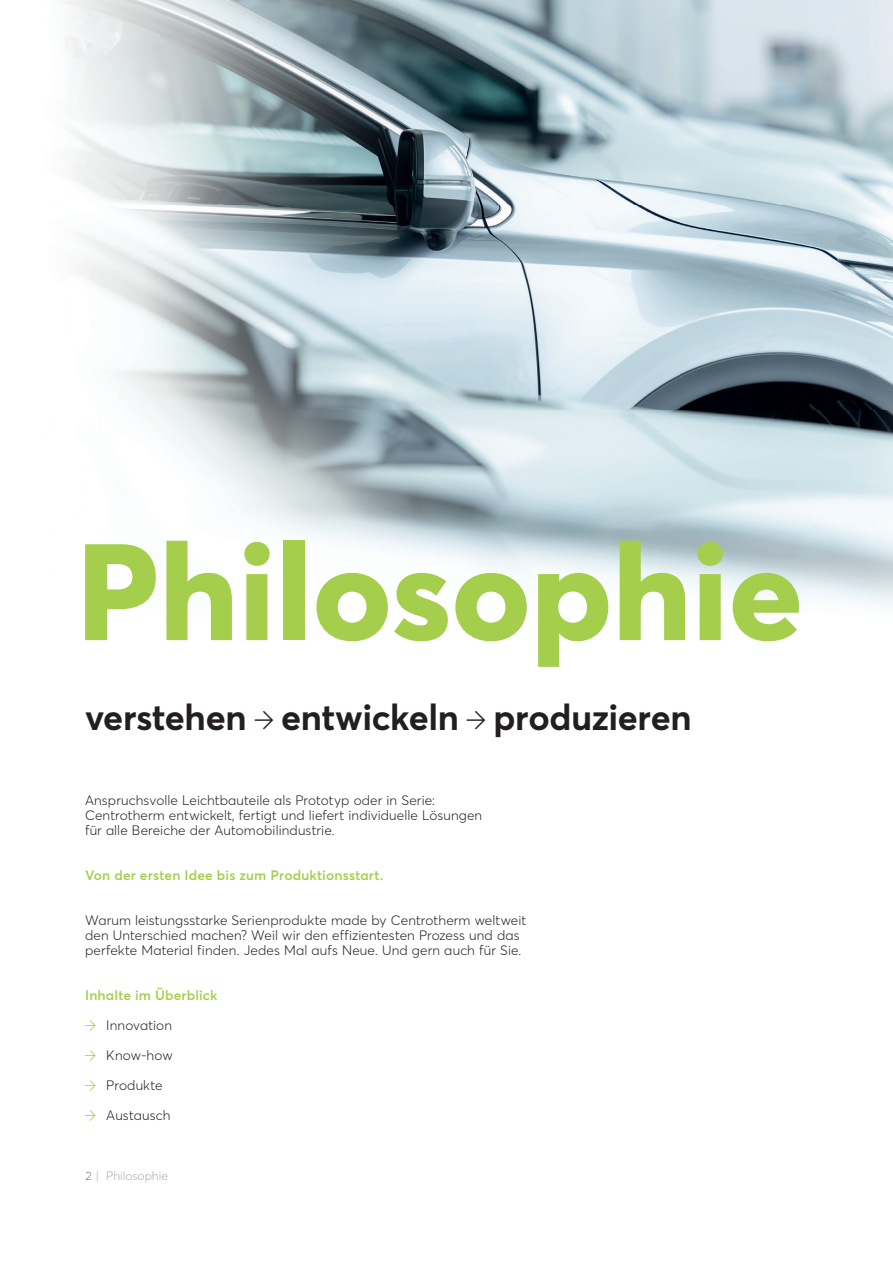
<style>
.page{position:relative;width:893px;height:1263px;background:#fff}
.page>*{position:absolute;margin:0;border:0;box-sizing:border-box;transform-origin:0 0}
.t1{font:800 135px "Averta PE";color:#a4ce4c}
.t2{font:700 36px "Averta PE";letter-spacing:-.01em;color:#231f20}
.t3{font:300 13.5px/15px "Averta PE";letter-spacing:.01em;color:#231f20}
.t4{font:600 13.5px "Averta PE";letter-spacing:.01em;color:#a4ce4c}
.t5{font:300 12px "Averta PE";color:#aaabaf}
.s1{color:#76787b}
</style>
<div class="page">
<img style="left:64px;top:0;width:829px;height:606px">
<h1 class="t1" style="left:77px;top:497px;width:728px">Philosophie</h1>
<h2 class="t2" style="left:85px;top:692px;width:608px">verstehen entwickeln produzieren</h2>
<p class="t3" style="left:85px;top:792px;width:399px">Anspruchsvolle Leichtbauteile als Prototyp oder in Serie:<br>Centrotherm entwickelt, fertigt und liefert individuelle Lösungen für alle Bereiche der Automobilindustrie.</p>
<p class="t4" style="left:85px;top:866px;width:300px">Von der ersten Idee bis zum Produktionsstart.</p>
<p class="t3" style="left:85px;top:912px;width:443px">Warum leistungsstarke Serienprodukte made by Centrotherm weltweit den Unterschied machen? Weil wir den effizientesten Prozess und das perfekte Material finden. Jedes Mal aufs Neue. Und gern auch für Sie.</p>
<p class="t4" style="left:85px;top:986px;width:134px">Inhalte im Überblick</p>
<p class="t3" style="left:106px;top:1017px;width:67px">Innovation</p>
<p class="t3" style="left:106px;top:1047px;width:68px">Know-how</p>
<p class="t3" style="left:106px;top:1077px;width:58px">Produkte</p>
<p class="t3" style="left:106px;top:1107px;width:66px">Austausch</p>
<p class="t5" style="left:85px;top:1168px;width:84px"><span class="s1">2</span> | Philosophie</p>
</div>
